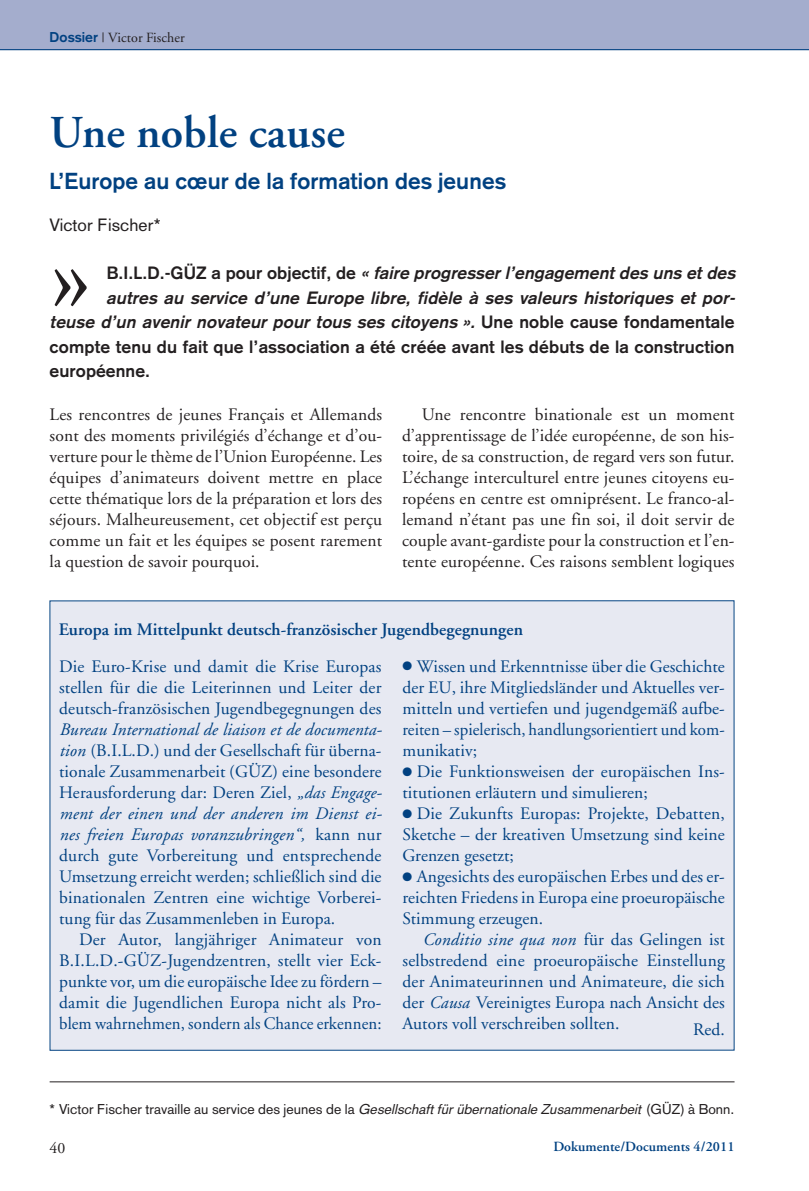
<style>
.page{position:relative;width:809px;height:1191px;background:#fff}
.page>*{position:absolute;margin:0;border:0;box-sizing:border-box;transform-origin:0 0}
.t1{font:111.48px "Adobe Garamond";color:#231f20}
.t2{font:600 45.5px "Adobe Garamond";letter-spacing:.005em;color:#014181}
.t3{font:700 22.75px "Akzidenz Grotesk";letter-spacing:.005em;color:#014181}
.t4{font:17.5px/21px "Adobe Garamond";letter-spacing:.005em;color:#014181;text-align:justify}
.t5{font:17.5px/21px "Adobe Garamond";letter-spacing:.01em;color:#231f20;text-align:justify}
.t6{font:italic 700 17.5px "Akzidenz Grotesk";color:#231f20}
.t7{font:700 17.5px "Akzidenz Grotesk";letter-spacing:.01em;color:#231f20}
.t8{font:600 17.5px "Adobe Garamond";letter-spacing:.005em;color:#014181}
.t9{font:17.5px "Akzidenz Grotesk";letter-spacing:.005em;color:#231f20}
.t10{font:15.75px "Adobe Garamond";color:#231f20}
.t11{font:14px "Akzidenz Grotesk";letter-spacing:.005em;color:#231f20}
.t12{font:600 14px "Adobe Garamond";letter-spacing:.005em;color:#014181}
.t13{font:14px "Adobe Garamond";letter-spacing:.005em;color:#231f20}
.s1{font-family:"Akzidenz Grotesk";font-weight:700;color:#014181}
.s2{font-style:normal}
.s3{font-style:italic}
</style>
<div class="page">
<div style="left:0;top:0;width:809px;height:50px;background:#a4adcd"></div>
<hr style="left:50px;top:1081px;width:684px;height:1px;background:#231f20">
<hr style="left:0;top:49px;width:809px;height:1px;background:#014181">
<div style="left:50px;top:601px;width:683px;height:448px;background:#e7e9f2"></div>
<p class="t13" style="left:50px;top:32px;width:136px"><span class="s1">Dossier</span> | Victor Fischer</p>
<h2 class="t2" style="left:50px;top:114px;width:297px">Une noble cause</h2>
<h3 class="t3" style="left:50px;top:173px;width:458px">L’Europe au cœur de la formation des jeunes</h3>
<p class="t9" style="left:50px;top:219px;width:112px">Victor Fischer*</p>
<h1 class="t1" style="left:50px;top:231px;width:44px">»</h1>
<p class="t6" style="left:107px;top:267px;width:633px"><span class="s2">B.I.L.D.-GÜZ a pour objectif, de</span> «faireprogresserl’engagementdesunsetdes</p>
<p class="t6" style="left:106px;top:291px;width:633px">autres au service d’une Europe libre, fidèle à ses valeurs historiques et por-</p>
<p class="t6" style="left:50px;top:316px;width:686px">teuse d’un avenir novateur pour tous ses citoyens ». <span class="s2">Une noble cause fondamentale</span></p>
<p class="t7" style="left:50px;top:340px;width:686px">compte tenu du fait que l’association a été créée avant les débuts de la construction</p>
<p class="t7" style="left:50px;top:365px;width:102px">européenne.</p>
<p class="t5" style="left:50px;top:405px;width:334px">Les rencontres de jeunes Français et Allemands sont des moments privilégiés d’échange et d’ou&shy;verture pour le thème de l’Union Européenne. Les équipes d’animateurs doivent mettre en place cette thématique lors de la préparation et lors des séjours. Malheureusement, cet objectif est perçu comme un fait et les équipes se posent rarement la question de savoir pourquoi.</p>
<p class="t5" style="left:402px;top:405px;width:334px;text-indent:20px">Une rencontre binationale est un moment d’apprentissage de l’idée européenne, de son his&shy;toire, de sa construction, de regard vers son futur.<br>L’échange interculturel entre jeunes citoyens eu&shy;ropéens en centre est omniprésent. Le franco-al&shy;lemand n’étant pas une fin soi, il doit servir de couple avant-gardiste pour la construction et l’en&shy;tente européenne. Ces raisons semblent logiques</p>
<p class="t8" style="left:59px;top:623px;width:465px">Europa im Mittelpunkt deutsch-französischer Jugendbegegnungen</p>
<p class="t4" style="left:59px;top:657px;width:324px">Die Euro-Krise und damit die Krise Europas stellen für die die Leiterinnen und Leiter der deutsch-französischen Jugendbegegnungen des</p>
<p class="t4" style="left:59px;top:720px;width:324px"><span class="s3">Bureau International de liaison et de documenta&shy;tion</span> (B.I.L.D.) und der Gesellschaft für überna&shy;tionale Zusammenarbeit (GÜZ) eine besondere Herausforderung dar: Deren Ziel, <span class="s3">„das Engage&shy;ment der einen und der anderen im Dienst ei&shy;nes freien Europas voranzubringen“,</span> kann nur durch gute Vorbereitung und entsprechende Umsetzung erreicht werden; schließlich sind die binationalen Zentren eine wichtige Vorberei&shy;tung für das Zusammenleben in Europa.</p>
<p class="t4" style="left:59px;top:930px;width:324px;text-indent:20px">Der Autor, langjähriger Animateur von B.I.L.D.-GÜZ-Jugendzentren, stellt vier Eck&shy;punkte vor, um die europäische Idee zu fördern – damit die Jugendlichen Europa nicht als Pro&shy;blem wahrnehmen, sondern als Chance erkennen:</p>
<p class="t4" style="left:402px;top:657px;width:324px">● Wissen und Erkenntnisse über die Geschichte der EU, ihre Mitgliedsländer und Aktuelles ver&shy;mitteln und vertiefen und jugendgemäß aufbe&shy;reiten – spielerisch, handlungsorientiert und kom&shy;munikativ;</p>
<p class="t4" style="left:402px;top:762px;width:324px">● Die Funktionsweisen der europäischen Ins&shy;titutionen erläutern und simulieren;</p>
<p class="t4" style="left:402px;top:804px;width:324px">● Die Zukunfts Europas: Projekte, Debatten, Sketche – der kreativen Umsetzung sind keine Grenzen gesetzt;</p>
<p class="t4" style="left:402px;top:867px;width:324px">● Angesichts des europäischen Erbes und des er&shy;reichten Friedens in Europa eine proeuropäische Stimmung erzeugen.</p>
<p class="t4" style="left:402px;top:930px;width:324px;text-indent:20px"><span class="s3">Conditio sine qua non</span> für das Gelingen ist selbstredend eine proeuropäische Einstellung der Animateurinnen und Animateure, die sich der <span class="s3">Causa</span> Vereinigtes Europa nach Ansicht des Autors voll verschreiben sollten.</p>
<p class="t4" style="left:693px;top:1020px;width:33px">Red.</p>
<p class="t11" style="left:50px;top:1104px;width:686px">* Victor Fischer travaille au service des jeunes de la <span class="s3">GesellschaftfürübernationaleZusammenarbeit</span> (GÜZ) à Bonn.</p>
<p class="t10" style="left:50px;top:1141px;width:17px">40</p>
<p class="t12" style="left:553px;top:1141px;width:183px">Dokumente/Documents 4/2011</p>
</div>
